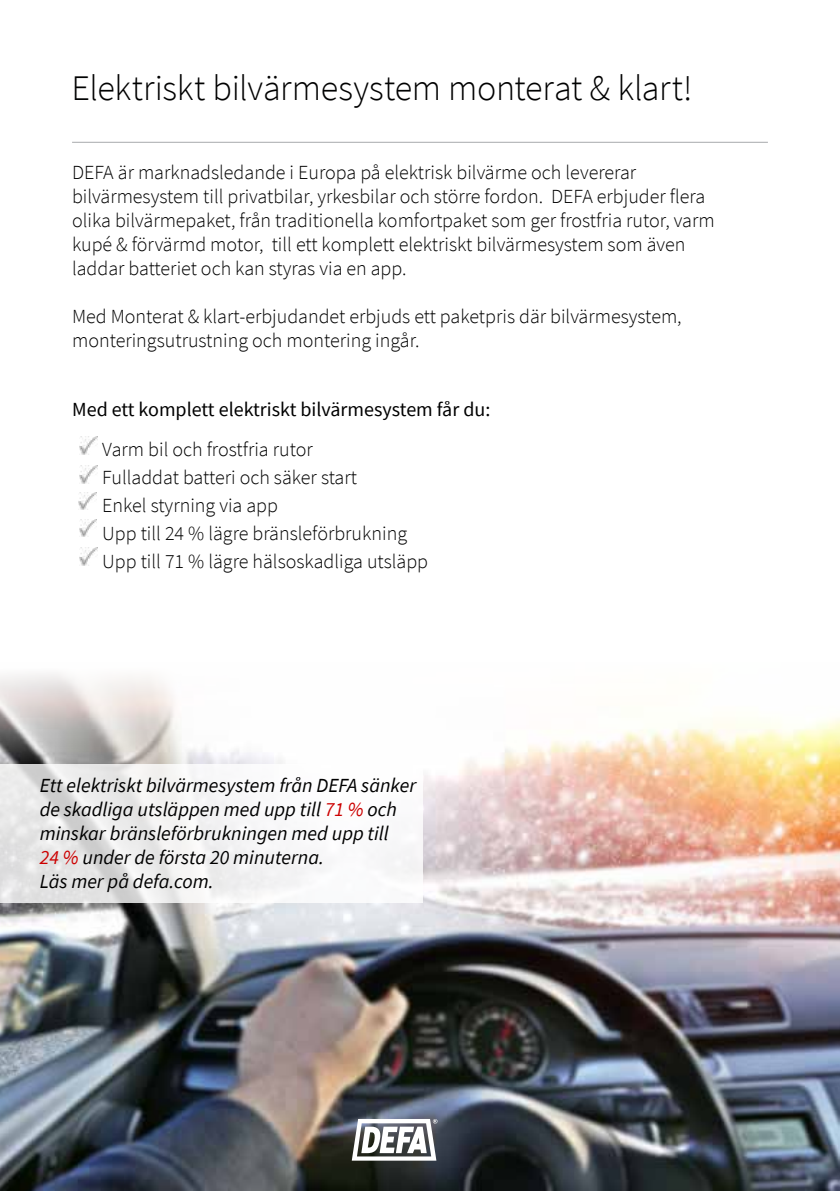
<style>
.page{position:relative;width:840px;height:1191px;background:#fff}
.page>*{position:absolute;margin:0;border:0;box-sizing:border-box;transform-origin:0 0}
.t1{font:300 36px "Source Sans Pro";letter-spacing:-.005em;color:#000101}
.t2{font:300 20px/24px "Source Sans Pro";color:#000}
.t3{font:italic 20px/24px "Source Sans Pro";color:#000}
.t4{font:20px "Source Sans Pro";color:#000}
.s1{color:#c00}
</style>
<div class="page">
<img style="left:0;top:674px;width:839px;height:517px">
<svg style="left:0;top:764px;width:422px;height:138px;fill:#f5f4f5"></svg>
<hr style="left:72px;top:142px;width:695px;height:1px;background:#a7a9ac">
<img style="left:80px;top:437px;width:17px;height:17px">
<img style="left:80px;top:466px;width:18px;height:17px">
<img style="left:79px;top:492px;width:18px;height:18px">
<img style="left:79px;top:519px;width:18px;height:18px">
<img style="left:80px;top:548px;width:17px;height:17px">
<svg style="left:351px;top:1119px;width:86px;height:41px"></svg>
<h1 class="t1" style="left:72px;top:66px;width:622px">Elektriskt bilvärmesystem monterat &amp; klart!</h1>
<p class="t2" style="left:72px;top:160px;width:643px">DEFA är marknadsledande i Europa på elektrisk bilvärme och levererar bilvärmesystem till privatbilar, yrkesbilar och större fordon. DEFA erbjuder flera olika bilvärmepaket, från traditionella komfortpaket som ger frostfria rutor, varm kupé &amp; förvärmd motor, till ett komplett elektriskt bilvärmesystem som även laddar batteriet och kan styras via en app.</p>
<p class="t2" style="left:72px;top:304px;width:610px">Med Monterat &amp; klart-erbjudandet erbjuds ett paketpris där bilvärmesystem, monteringsutrustning och montering ingår.</p>
<p class="t4" style="left:72px;top:397px;width:419px">Med ett komplett elektriskt bilvärmesystem får du:</p>
<p class="t2" style="left:102px;top:435px;width:327px;line-height:28px">Varm bil och frostfria rutor<br>Fulladdat batteri och säker start<br>Enkel styrning via app<br>Upp till 24 % lägre bränsleförbrukning Upp till 71 % lägre hälsoskadliga utsläpp</p>
<p class="t3" style="left:40px;top:773px;width:378px">Ett elektriskt bilvärmesystem från DEFA sänker de skadliga utsläppen med upp till <span class="s1">71 %</span> och minskar bränsleförbrukningen med upp till<br><span class="s1">24 %</span> under de första 20 minuterna.<br>Läs mer på defa.com.</p>
</div>
